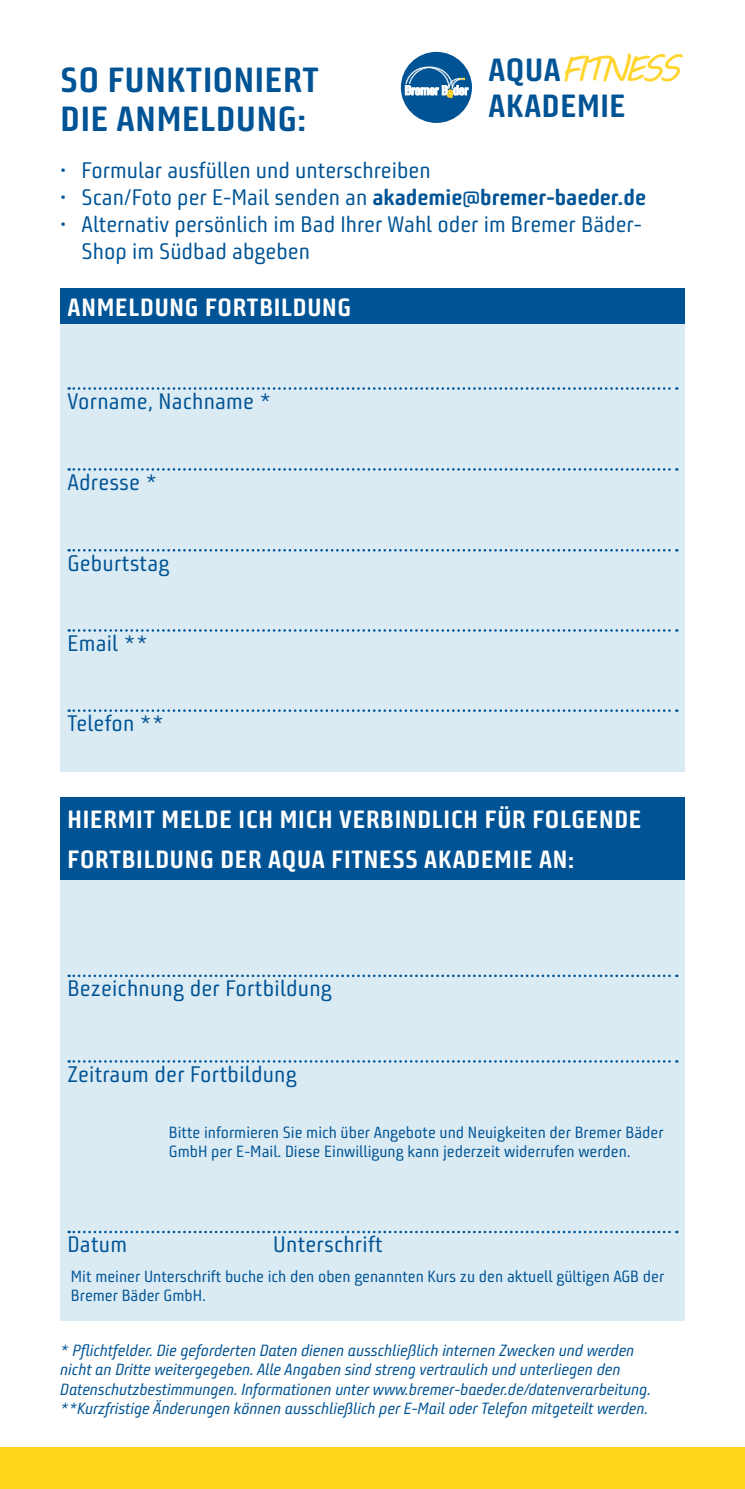
<style>
.page{position:relative;width:745px;height:1489px;background:#fff}
.page>*{position:absolute;margin:0;border:0;box-sizing:border-box;transform-origin:0 0}
.t1{font:35.25px "MV Boli";letter-spacing:-.12em;color:#ffd42c}
.t2{font:700 35px/39.5px "Bunuelo Clean Pro";letter-spacing:.02em;color:#005495}
.t3{font:700 32.25px "Bunuelo Clean Pro";letter-spacing:.02em;color:#005495}
.t4{font:700 25px/40px "Bunuelo Clean Pro";letter-spacing:.03em;color:#fff}
.t5{font:22.5px/27px "Bunuelo Clean Pro";color:#005495}
.t6{font:italic 16.25px/19.5px "Bunuelo Clean Pro";color:#005495}
.t7{font:16.25px/19.5px "Bunuelo Clean Pro";color:#005495}
.s1{font-family:"Bunuelo Clean Pro";font-weight:700;font-size:32.25px;color:#005495}
.s2{font-weight:700}
</style>
<div class="page">
<div style="left:0;top:1446px;width:744px;height:42px;background:#ffd51a"></div>
<div style="left:60px;top:845px;width:624px;height:475px;background:#dbebf4"></div>
<div style="left:60px;top:797px;width:624px;height:82px;background:#005495"></div>
<svg style="left:69px;top:974px;width:608px;height:3px"></svg>
<svg style="left:69px;top:1060px;width:608px;height:2px"></svg>
<svg style="left:69px;top:1230px;width:608px;height:3px"></svg>
<div style="left:60px;top:313px;width:624px;height:458px;background:#dbebf4"></div>
<div style="left:60px;top:288px;width:624px;height:36px;background:#005495"></div>
<svg style="left:69px;top:387px;width:608px;height:3px"></svg>
<svg style="left:69px;top:468px;width:608px;height:2px"></svg>
<svg style="left:69px;top:549px;width:608px;height:2px"></svg>
<svg style="left:69px;top:629px;width:608px;height:2px"></svg>
<svg style="left:69px;top:709px;width:608px;height:3px"></svg>
<div style="left:400px;top:52px;width:71px;height:71px;background:#005495;border-radius:50%"></div>
<svg style="left:405px;top:67px;width:63px;height:31px"></svg>
<h2 class="t2" style="left:61px;top:60px;width:259px">SO FUNKTIONIERT<br>DIE ANMELDUNG:</h2>
<h1 class="t1" style="left:488px;top:45px;width:193px"><span class="s1">AQUA</span>FITNESS</h1>
<h3 class="t3" style="left:488px;top:86px;width:138px">AKADEMIE</h3>
<h3 class="t5" style="left:60px;top:157px;width:371px">• Formular ausfüllen und unterschreiben</h3>
<h3 class="t5" style="left:60px;top:184px;width:587px">• Scan/Foto per E-Mail senden an <span class="s2">akademie@bremer-baeder.de</span></h3>
<h3 class="t5" style="left:81px;top:211px;width:561px;text-indent:-21px">• Alternativ persönlich im Bad Ihrer Wahl oder im Bremer Bäder-<br>Shop im Südbad abgeben</h3>
<h3 class="t4" style="left:68px;top:287px;width:285px">ANMELDUNG FORTBILDUNG</h3>
<h3 class="t5" style="left:67px;top:388px;width:205px">Vorname, Nachname *</h3>
<h3 class="t5" style="left:67px;top:468px;width:92px">Adresse *</h3>
<h3 class="t5" style="left:67px;top:549px;width:104px">Geburtstag</h3>
<h3 class="t5" style="left:67px;top:629px;width:82px">Email **</h3>
<h3 class="t5" style="left:67px;top:710px;width:98px">Telefon **</h3>
<h3 class="t4" style="left:68px;top:799px;width:575px">HIERMIT MELDE ICH MICH VERBINDLICH FÜR FOLGENDE<br>FORTBILDUNG DER AQUA FITNESS AKADEMIE AN:</h3>
<h3 class="t5" style="left:67px;top:975px;width:266px">Bezeichnung der Fortbildung</h3>
<h3 class="t5" style="left:67px;top:1060px;width:231px">Zeitraum der Fortbildung</h3>
<p class="t7" style="left:169px;top:1122px;width:496px">Bitte informieren Sie mich über Angebote und Neuigkeiten der Bremer Bäder<br>GmbH per E-Mail. Diese Einwilligung kann jederzeit widerrufen werden.</p>
<h3 class="t5" style="left:67px;top:1231px;width:61px">Datum</h3>
<h3 class="t5" style="left:273px;top:1231px;width:111px">Unterschrift</h3>
<p class="t7" style="left:71px;top:1266px;width:594px">Mit meiner Unterschrift buche ich den oben genannten Kurs zu den aktuell gültigen AGB der<br>Bremer Bäder GmbH.</p>
<p class="t6" style="left:60px;top:1340px;width:592px">* Pflichtfelder. Die geforderten Daten dienen ausschließlich internen Zwecken und werden nicht an Dritte weitergegeben. Alle Angaben sind streng vertraulich und unterliegen den Datenschutzbestimmungen. Informationen unter www.bremer-baeder.de/datenverarbeitung. **Kurzfristige Änderungen können ausschließlich per E-Mail oder Telefon mitgeteilt werden.</p>
</div>
